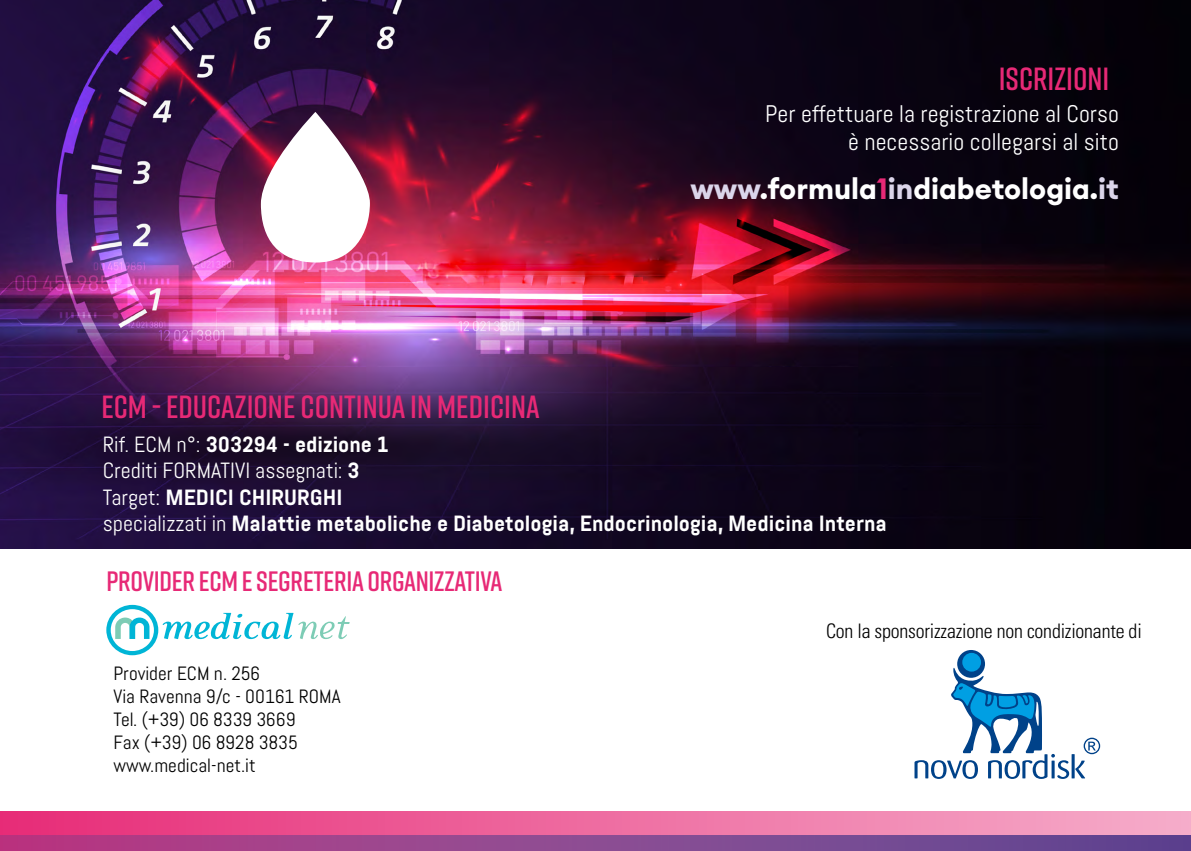
<style>
.page{position:relative;width:1191px;height:851px;background:#fff}
.page>*{position:absolute;margin:0;border:0;box-sizing:border-box;transform-origin:0 0}
.t1{font:600 32px "Rift";color:#e72976}
.t2{font:700 29px "Euclid Circular A";color:#fff}
.t3{font:600 28px "Rift";letter-spacing:-.01em;color:#e72976}
.t4{font:24px/28.8px "Abel Pro";color:#fff;text-align:right}
.t5{font:700 22px/26.4px "Abel Pro";color:#fff}
.t6{font:300 condensed 20px "Univers";letter-spacing:-.01em;color:#000}
.t7{font:19.2px/23px "Abel Pro";color:#000}
.s1{color:#dbd5ea}
.s2{color:#e72976}
.s3{font-weight:400}
</style>
<div class="page">
<img style="left:0;top:0;width:1191px;height:548px">
<svg style="left:261px;top:112px;width:109px;height:150px"></svg>
<svg style="left:106px;top:604px;width:244px;height:51px"></svg>
<div style="left:957px;top:650px;width:28px;height:27px;background:#004289;border-radius:50%"></div>
<div style="left:962px;top:652px;width:19px;height:19px;background:#009fe3;border-radius:50%"></div>
<svg style="left:914px;top:667px;width:186px;height:111px"></svg>
<div style="left:0;top:811px;width:1191px;height:39px;background:linear-gradient(to right,#e72b77,#f5adca)"></div>
<svg style="left:0;top:835px;width:1191px;height:15px;background:#8b458e"></svg>
<h1 class="t1" style="left:998px;top:56px;width:112px">ISCRIZIONI</h1>
<p class="t4" style="left:765px;top:99px;width:355px">Per effettuare la registrazione al Corso è necessario collegarsi al sito</p>
<h1 class="t1" style="left:101px;top:384px;width:440px">ECM - EDUCAZIONE CONTINUA IN MEDICINA</h1>
<h2 class="t2" style="left:690px;top:170px;width:430px"><span class="s1">www</span>.formula<span class="s2">1</span><span class="s1">in</span>diabetologia.<span class="s1">it</span></h2>
<p class="t5" style="left:103px;top:431px;width:785px"><span class="s3">Rif. ECM n°:</span> 303294 - edizione 1<br><span class="s3">Crediti FORMATIVI assegnati:</span> 3<br><span class="s3">Target:</span> MEDICI CHIRURGHI<br><span class="s3">specializzati in</span> Malattie metaboliche e Diabetologia, Endocrinologia, Medicina Interna</p>
<p class="t3" style="left:106px;top:560px;width:397px">PROVIDER ECM E SEGRETERIA ORGANIZZATIVA</p>
<p class="t7" style="left:113px;top:661px;width:229px">Provider ECM n. 256<br>Via Ravenna 9/c - 00161 ROMA<br>Tel. (+39) 06 8339 3669<br>Fax (+39) 06 8928 3835 www.medical-net.it</p>
<p class="t6" style="left:826px;top:618px;width:317px">Con la sponsorizzazione non condizionante di</p>
</div>
